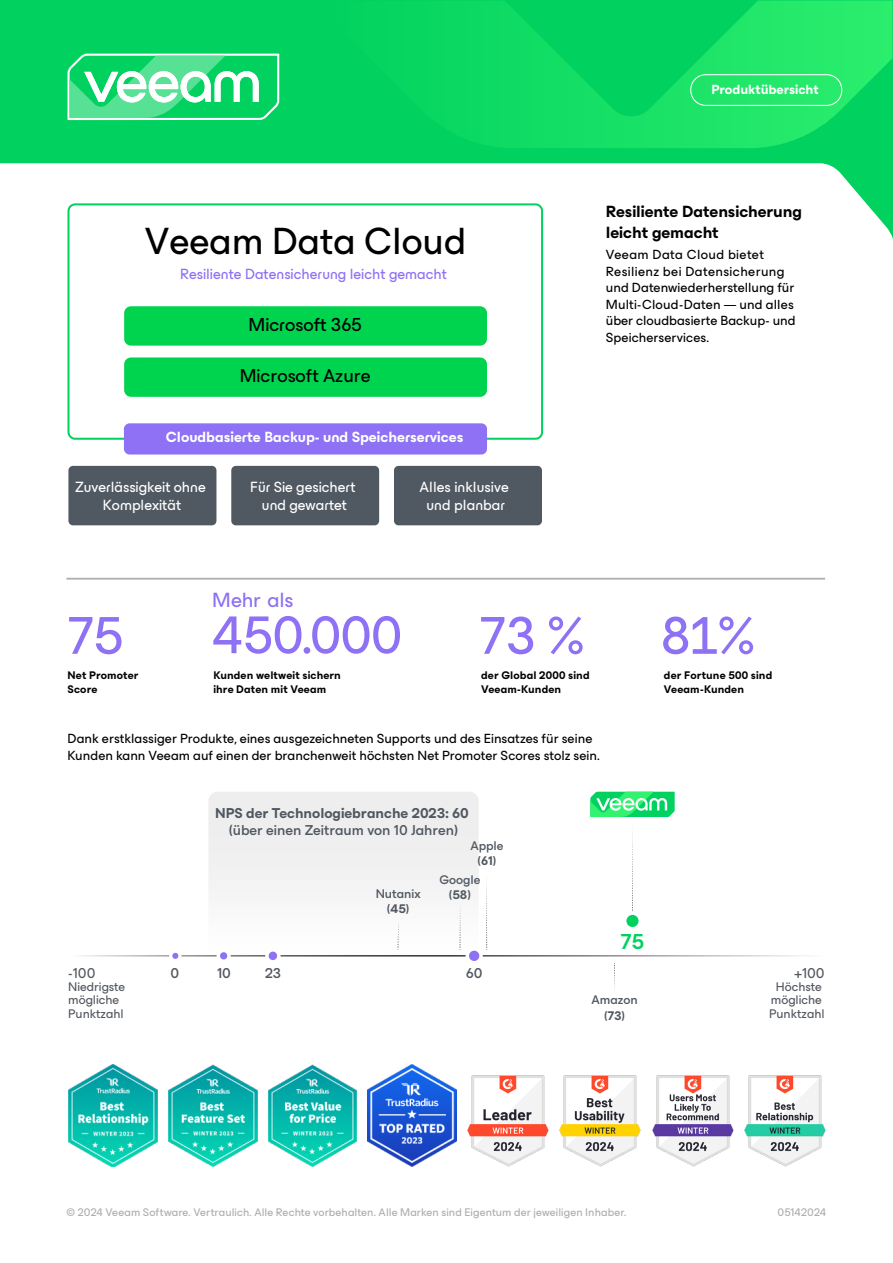
<style>
.page{position:relative;width:893px;height:1263px;background:#fff}
.page>*{position:absolute;margin:0;border:0;box-sizing:border-box;transform-origin:0 0}
.Title_36_Medium{font:54px "ES Build Neutral";letter-spacing:-.015em;color:#8e71f4}
.t1{font:38.55px "ES Build Neutral";color:#000}
.t2{font:600 21.9px "ES Build";color:#00d15f}
.Title_36_Medium-2{font:21px "ES Build Neutral";letter-spacing:-.015em;color:#8e71f4}
.t3{font:18.9px "ES Build Neutral";color:#000}
.t4{font:18.9px "ES Build";color:#000}
.Subtitle_11_Bold{font:700 16.5px/21px "ES Build Neutral";letter-spacing:-.005em;color:#000}
.t5{font:14.85px/17.9px "ES Build";color:#fff;text-align:center}
.t6{font:700 14.85px "ES Build";color:#fff}
.t7{font:14.85px "ES Build";color:#8e71f4}
.t8{font:700 14.55px/17.5px "ES Build Neutral";color:#505861;text-align:center}
.t9{font:14.55px "ES Build Neutral";color:#53585f}
.t10{font:500 14.55px "ES Build Neutral";color:#505861}
.body_text_9{font:13.5px/16.5px "ES Build Neutral";letter-spacing:.005em;color:#000}
.t11{font:700 13.5px "ES Build Neutral";letter-spacing:-.005em;color:#fff}
.t12{font:12.75px/13.4px "ES Build Neutral";color:#53585f}
.t13{font:500 12.75px/15.3px "ES Build Neutral";color:#505861;text-align:center}
.Subtitle_9_Bold{font:700 11.25px/13.5px "ES Build Neutral";letter-spacing:.01em;color:#000}
.t14{font:11.25px "ES Build Neutral";letter-spacing:.01em;color:#adacaf}
.s1{font-weight:500}
.s2{font-weight:700}
</style>
<div class="page">
<svg style="left:1px;top:1px;width:891px;height:251px"></svg>
<svg style="left:312px;top:1px;width:580px;height:147px;background:#0eda63"></svg>
<svg style="left:66px;top:53px;width:214px;height:68px"></svg>
<div style="left:690px;top:74px;width:152px;height:32px;border:1px solid #fff;border-radius:15px"></div>
<svg style="left:590px;top:792px;width:85px;height:25px;background:#45e485"></svg>
<svg style="left:169px;top:952px;width:13px;height:7px"></svg>
<svg style="left:626px;top:832px;width:13px;height:95px"></svg>
<svg style="left:208px;top:792px;width:280px;height:169px"></svg>
<svg style="left:614px;top:963px;width:1px;height:26px"></svg>
<img style="left:169px;top:1065px;width:88px;height:102px">
<img style="left:68px;top:1065px;width:90px;height:102px">
<img style="left:368px;top:1065px;width:88px;height:102px">
<img style="left:652px;top:1075px;width:81px;height:92px">
<img style="left:467px;top:1075px;width:81px;height:92px">
<img style="left:744px;top:1075px;width:81px;height:92px">
<img style="left:560px;top:1075px;width:81px;height:92px">
<img style="left:268px;top:1065px;width:89px;height:102px">
<svg style="left:68px;top:203px;width:475px;height:237px"></svg>
<div style="left:124px;top:306px;width:363px;height:40px;background:#00d34e;border-radius:7px"></div>
<div style="left:124px;top:357px;width:363px;height:40px;background:#00d34e;border-radius:7px"></div>
<div style="left:124px;top:423px;width:363px;height:31px;background:#8e71f4;border-radius:6px"></div>
<div style="left:68px;top:466px;width:148px;height:59px;background:#505861;border-radius:5px"></div>
<div style="left:231px;top:466px;width:148px;height:59px;background:#505861;border-radius:5px"></div>
<div style="left:394px;top:466px;width:148px;height:59px;background:#505861;border-radius:5px"></div>
<hr style="left:66px;top:578px;width:759px;height:2px;background:#adacaf">
<p class="t1" style="left:145px;top:211px;width:323px">Veeam Data Cloud</p>
<p class="t7" style="left:180px;top:262px;width:268px">Resiliente Datensicherung leicht gemacht</p>
<p class="t4" style="left:249px;top:310px;width:115px">Microsoft 365</p>
<p class="t3" style="left:240px;top:361px;width:133px">Microsoft Azure</p>
<p class="t6" style="left:166px;top:425px;width:299px">Cloudbasierte Backup- und Speicherservices</p>
<p class="t5" style="left:75px;top:476px;width:132px">Zuverlässigkeit ohne<br>Komplexität</p>
<p class="t5" style="left:250px;top:476px;width:107px">Für Sie gesichert und gewartet</p>
<p class="t5" style="left:420px;top:476px;width:91px">Alles inklusive und planbar</p>
<p class="t11" style="left:711px;top:79px;width:109px">Produktübersicht</p>
<p class="Subtitle_11_Bold" style="left:606px;top:200px;width:198px">Resiliente Datensicherung leicht gemacht</p>
<p class="body_text_9" style="left:606px;top:245px;width:191px">Veeam Data Cloud bietet<br>Resilienz bei Datensicherung und Datenwiederherstellung für<br>Multi-Cloud-Daten — und alles über cloudbasierte Backup- und<br>Speicherservices.</p>
<p class="Title_36_Medium-2" style="left:212px;top:583px;width:82px">Mehr als</p>
<p class="Title_36_Medium" style="left:212px;top:593px;width:191px">450.000</p>
<p class="Title_36_Medium" style="left:65px;top:594px;width:60px">75</p>
<p class="Title_36_Medium" style="left:661px;top:594px;width:94px">81%</p>
<p class="Title_36_Medium" style="left:477px;top:594px;width:107px">73 %</p>
<p class="Subtitle_9_Bold" style="left:68px;top:667px;width:73px">Net Promoter<br>Score</p>
<p class="Subtitle_9_Bold" style="left:481px;top:667px;width:110px">der Global 2000 sind<br>Veeam-Kunden</p>
<p class="Subtitle_9_Bold" style="left:213px;top:667px;width:129px">Kunden weltweit sichern ihre Daten mit Veeam</p>
<p class="body_text_9" style="left:68px;top:729px;width:534px">Dank erstklassiger Produkte, eines ausgezeichneten Supports und des Einsatzes für seine<br>Kunden kann Veeam auf einen der branchenweit höchsten Net Promoter Scores stolz sein.</p>
<p class="t8" style="left:215px;top:803px;width:255px">NPS der Technologiebranche 2023: 60 <span class="s1">(über einen Zeitraum von 10 Jahren)</span></p>
<p class="t9" style="left:68px;top:961px;width:29px">-100</p>
<p class="t12" style="left:68px;top:979px;width:59px">Niedrigste mögliche<br>Punktzahl</p>
<p class="t13" style="left:376px;top:884px;width:46px">Nutanix (<span class="s2">45</span>)</p>
<p class="t13" style="left:470px;top:837px;width:35px">Apple (<span class="s2">61</span>)</p>
<p class="t13" style="left:439px;top:871px;width:42px">Google (<span class="s2">58</span>)</p>
<p class="t10" style="left:170px;top:961px;width:10px">0</p>
<p class="t10" style="left:217px;top:961px;width:15px">10</p>
<p class="t10" style="left:265px;top:961px;width:17px">23</p>
<p class="t10" style="left:466px;top:961px;width:18px">60</p>
<p class="t2" style="left:621px;top:924px;width:25px">75</p>
<p class="t13" style="left:591px;top:991px;width:48px">Amazon (<span class="s2">73</span>)</p>
<p class="Subtitle_9_Bold" style="left:664px;top:667px;width:110px">der Fortune 500 sind<br>Veeam-Kunden</p>
<p class="t9" style="left:794px;top:961px;width:32px">+100</p>
<p class="t12" style="left:769px;top:979px;width:57px;text-align:center">Höchste mögliche<br>Punktzahl</p>
<p class="t14" style="left:66px;top:1204px;width:561px">© 2024 Veeam Software. Vertraulich. Alle Rechte vorbehalten. Alle Marken sind Eigentum der jeweiligen Inhaber.</p>
<p class="t14" style="left:777px;top:1204px;width:50px">05142024</p>
</div>
